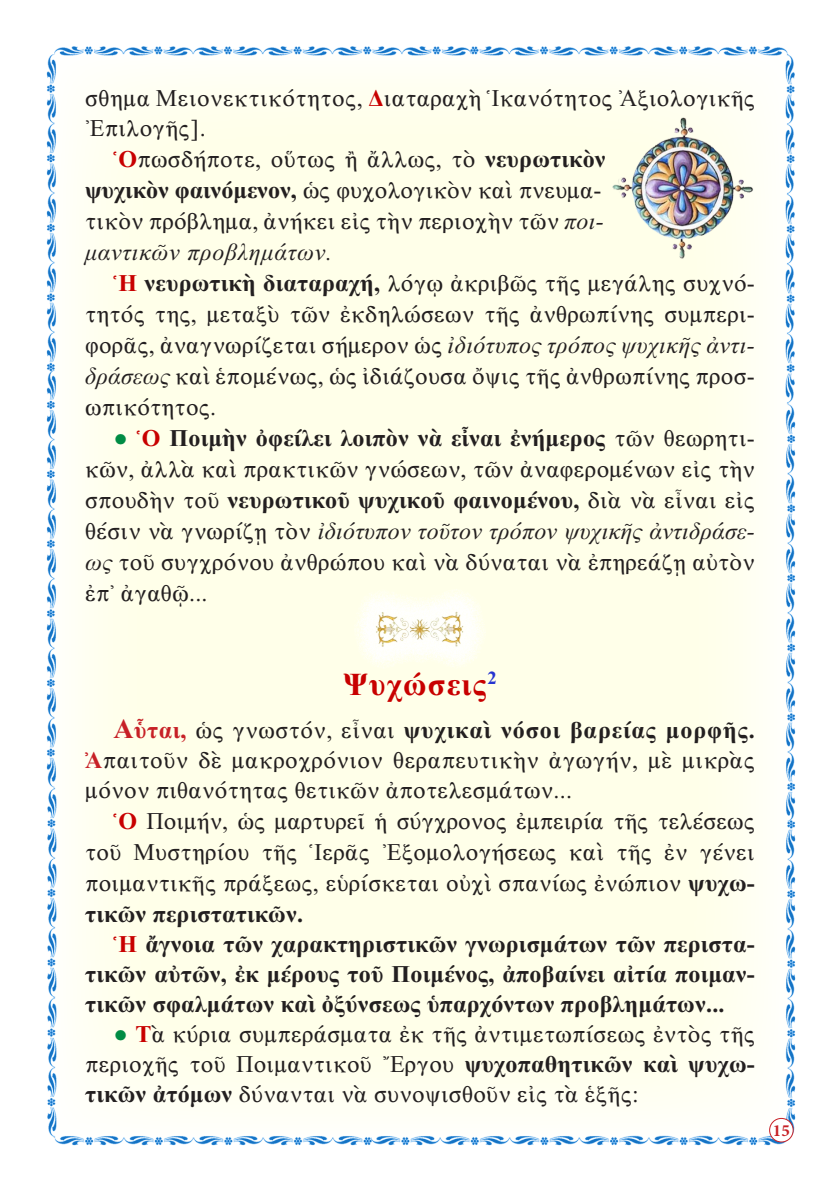
<style>
.page{position:relative;width:840px;height:1191px;background:#fff}
.page>*{position:absolute;margin:0;border:0;box-sizing:border-box;transform-origin:0 0}
.t1{font:32px "CTOS New Times Bold Test 1";letter-spacing:.04em;color:#c80000}
.t2{font:24px/31px "CTOS New Times Roman Test 1";letter-spacing:.01em;color:#231f20;text-align:justify}
.t3{font:24px/30px "CTOS New Times Bold Test 1";letter-spacing:.01em;color:#231f20;text-align:justify}
.t4{font:700 17px "Minion Pro";color:#c72026}
.s1{font-family:"CTOS New Times Bold Test 1";color:#c80000}
.s2{font-family:"CTOS New Times Bold Test 1"}
.s3{font-family:"CTOS New Times Italic Test 1"}
.s4{color:#008c44}
.s5{font-family:"CTOS New Times Bold Test 1";font-size:28px;color:#c72026}
.s6{font-family:"CTOS New Times Bold Test 1";color:#c72026}
.s7{color:#c80000}
</style>
<div class="page">
<img style="left:46px;top:46px;width:750px;height:1100px">
<div style="left:769px;top:1118px;width:23px;height:24px;background:#fff;border-radius:50%"></div>
<div style="left:768px;top:1118px;width:25px;height:24px;border:1px solid #c72026;border-radius:50%"></div>
<img style="left:611px;top:116px;width:143px;height:145px">
<div style="left:353px;top:588px;width:133px;height:81px;background:#fffff1"></div>
<img style="left:375px;top:609px;width:89px;height:40px">
<p class="t2" style="left:85px;top:83px;width:670px;line-height:30px">σθημα Μειονεκτικότητος, <span class="s1">Δ</span>ιαταραχὴ Ἱκανότητος Ἀξιολογικῆς<br>Ἐπιλογῆς].</p>
<p class="t2" style="left:85px;top:143px;width:522px;text-align:right"><span class="s1">Ὁ</span>πωσδήποτε, οὕτως ἢ ἄλλως, τὸ <span class="s2">νευρωτικὸν ψυχικὸν φαινόμενον,</span> ὡς φυχολογικὸν καὶ πνευμα-</p>
<p class="t2" style="left:85px;top:205px;width:520px">τικὸν πρόβλημα, ἀνήκει εἰς τὴν περιοχὴν τῶν <span class="s3">ποι&shy;μαντικῶν προβλημάτων.</span></p>
<p class="t2" style="left:85px;top:267px;width:670px;text-indent:28px"><span class="s1">Ἡ</span> <span class="s2">νευρωτικὴ διαταραχή,</span> λόγῳ ἀκριβῶς τῆς μεγάλης συχνό&shy;τητός της, μεταξὺ τῶν ἐκδηλώσεων τῆς ἀνθρωπίνης συμπερι&shy;φορᾶς, ἀναγνωρίζεται σήμερον ὡς <span class="s3">ἰδιότυπος τρόπος ψυχικῆς ἀντι-</span></p>
<p class="t2" style="left:85px;top:360px;width:670px"><span class="s3">δράσεως</span> καὶ ἑπομένως, ὡς ἰδιάζουσα ὄψις τῆς ἀνθρωπίνης προσ&shy;ωπικότητος.</p>
<p class="t2" style="left:85px;top:422px;width:670px;text-indent:28px"><span class="s4">●</span> <span class="s1">Ὁ</span> <span class="s2">Ποιμὴν ὀφείλει λοιπὸν νὰ εἶναι ἐνήμερος</span> τῶν θεωρητι&shy;κῶν, ἀλλὰ καὶ πρακτικῶν γνώσεων, τῶν ἀναφερομένων εἰς τὴν σπουδὴν τοῦ <span class="s2">νευρωτικοῦ ψυχικοῦ φαινομένου,</span> διὰ νὰ εἶναι εἰς θέσιν νὰ γνωρίζῃ τὸν <span class="s3">ἰδιότυπον τοῦτον τρόπον ψυχικῆς ἀντιδράσε&shy;ως</span> τοῦ συγχρόνου ἀνθρώπου καὶ νὰ δύναται νὰ ἐπηρεάζῃ αὐτὸν ἐπ᾿ ἀγαθῷ...</p>
<p class="t1" style="left:343px;top:666px;width:155px">Ψυχώσεις<sup>2</sup></p>
<p class="t2" style="left:85px;top:715px;width:671px;line-height:30px;text-indent:28px"><span class="s5">Α</span><span class="s6">ὗται,</span> ὡς γνωστόν, εἶναι <span class="s2">ψυχικαὶ νόσοι βαρείας μορφῆς.<br></span><span class="s6">Ἀ</span>παιτοῦν δὲ μακροχρόνιον θεραπευτικὴν ἀγωγήν, μὲ μικρὰς μόνον πιθανότητας θετικῶν ἀποτελεσμάτων...</p>
<p class="t2" style="left:85px;top:805px;width:671px;text-indent:28px"><span class="s1">Ὁ</span> Ποιμήν, ὡς μαρτυρεῖ ἡ σύγχρονος ἐμπειρία τῆς τελέσεως τοῦ Μυστηρίου τῆς Ἱερᾶς Ἐξομολογήσεως καὶ τῆς ἐν γένει ποιμαντικῆς πράξεως, εὑρίσκεται οὐχὶ σπανίως ἐνώπιον <span class="s2">ψυχω&shy;τικῶν περιστατικῶν.</span></p>
<p class="t3" style="left:85px;top:929px;width:670px;text-indent:28px"><span class="s7">Ἡ</span> ἄγνοια τῶν χαρακτηριστικῶν γνωρισμάτων τῶν περιστα&shy;τικῶν αὐτῶν, ἐκ μέρους τοῦ Ποιμένος, ἀποβαίνει αἰτία ποιμαν&shy;τικῶν σφαλμάτων καὶ ὀξύνσεως ὑπαρχόντων προβλημάτων...</p>
<p class="t2" style="left:85px;top:1019px;width:670px;line-height:30px;text-indent:28px"><span class="s4">●</span> <span class="s1">Τ</span>ὰ κύρια συμπεράσματα ἐκ τῆς ἀντιμετωπίσεως ἐντὸς τῆς περιοχῆς τοῦ Ποιμαντικοῦ Ἔργου <span class="s2">ψυχοπαθητικῶν καὶ ψυχω&shy;τικῶν ἀτόμων</span> δύνανται νὰ συνοψισθοῦν εἰς τὰ ἑξῆς:</p>
<p class="t4" style="left:772px;top:1118px;width:18px">15</p>
</div>
